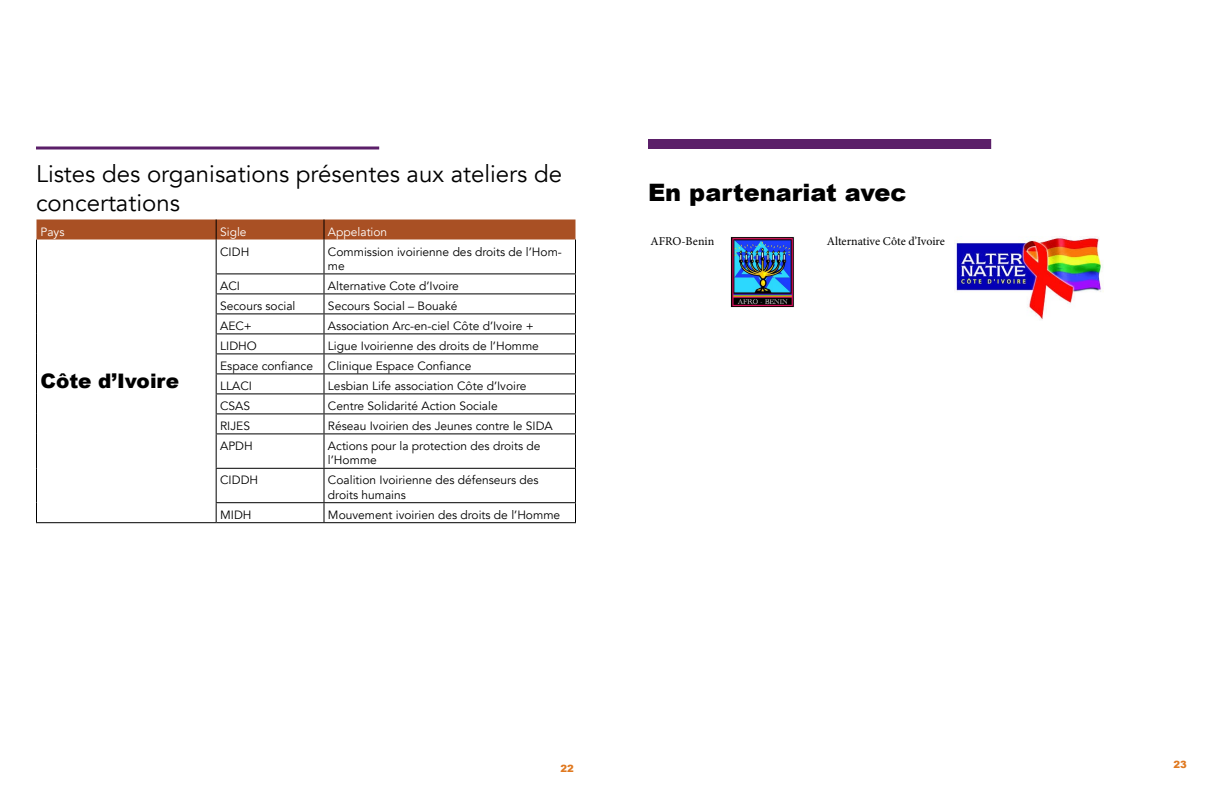
<style>
.page{position:relative;width:1224px;height:792px;background:#fff}
.page>*{position:absolute;margin:0;border:0;box-sizing:border-box;transform-origin:0 0}
.t1{font:24px/28.8px "Avenir";color:#000}
.t2{font:900 24px "Arial";color:#000}
.t3{font:900 20px "Arial";color:#000}
.t4{font:12px/14.4px "Avenir";color:#000}
.t5{font:12px "Minion Pro";letter-spacing:-.005em;color:#000}
.t6{font:12px "Avenir";color:#fff}
.t7{font:900 10px "Arial";color:#e07920}
</style>
<div class="page">
<div style="left:648px;top:139px;width:343px;height:10px;background:#5b1f69"></div>
<img style="left:730px;top:236px;width:64px;height:71px">
<img style="left:956px;top:236px;width:147px;height:84px">
<div style="left:36px;top:220px;width:540px;height:20px;background:#a95024"></div>
<hr style="left:36px;top:240px;width:1px;height:34px;background:#000">
<hr style="left:216px;top:240px;width:1px;height:33px;background:#000">
<hr style="left:324px;top:240px;width:1px;height:33px;background:#000">
<hr style="left:575px;top:240px;width:1px;height:33px;background:#000">
<hr style="left:216px;top:273px;width:108px;height:1px;background:#000">
<hr style="left:324px;top:273px;width:252px;height:1px;background:#000">
<hr style="left:216px;top:293px;width:108px;height:1px;background:#000">
<hr style="left:324px;top:293px;width:252px;height:1px;background:#000">
<hr style="left:216px;top:313px;width:108px;height:1px;background:#000">
<hr style="left:324px;top:313px;width:252px;height:1px;background:#000">
<hr style="left:216px;top:333px;width:108px;height:1px;background:#000">
<hr style="left:324px;top:333px;width:252px;height:1px;background:#000">
<hr style="left:216px;top:353px;width:108px;height:1px;background:#000">
<hr style="left:324px;top:353px;width:252px;height:1px;background:#000">
<hr style="left:216px;top:373px;width:108px;height:1px;background:#000">
<hr style="left:324px;top:373px;width:252px;height:1px;background:#000">
<hr style="left:216px;top:393px;width:108px;height:1px;background:#000">
<hr style="left:324px;top:393px;width:252px;height:1px;background:#000">
<svg style="left:36px;top:274px;width:1px;height:160px"></svg>
<hr style="left:216px;top:413px;width:108px;height:1px;background:#000">
<svg style="left:216px;top:274px;width:1px;height:159px"></svg>
<hr style="left:324px;top:413px;width:252px;height:1px;background:#000">
<svg style="left:324px;top:274px;width:1px;height:159px"></svg>
<svg style="left:575px;top:274px;width:1px;height:159px"></svg>
<hr style="left:36px;top:434px;width:1px;height:34px;background:#000">
<hr style="left:216px;top:433px;width:108px;height:1px;background:#000">
<hr style="left:216px;top:434px;width:1px;height:34px;background:#000">
<hr style="left:324px;top:433px;width:252px;height:1px;background:#000">
<hr style="left:324px;top:434px;width:1px;height:34px;background:#000">
<hr style="left:575px;top:434px;width:1px;height:34px;background:#000">
<hr style="left:36px;top:468px;width:1px;height:35px;background:#000">
<hr style="left:216px;top:468px;width:108px;height:1px;background:#000">
<hr style="left:216px;top:469px;width:1px;height:33px;background:#000">
<hr style="left:324px;top:468px;width:252px;height:1px;background:#000">
<hr style="left:324px;top:469px;width:1px;height:33px;background:#000">
<hr style="left:575px;top:469px;width:1px;height:33px;background:#000">
<svg style="left:36px;top:503px;width:1px;height:19px"></svg>
<hr style="left:216px;top:502px;width:108px;height:1px;background:#000">
<svg style="left:216px;top:503px;width:1px;height:19px"></svg>
<hr style="left:324px;top:502px;width:252px;height:1px;background:#000">
<svg style="left:324px;top:503px;width:1px;height:19px"></svg>
<svg style="left:575px;top:503px;width:1px;height:19px"></svg>
<hr style="left:36px;top:522px;width:180px;height:1px;background:#000">
<hr style="left:216px;top:522px;width:108px;height:1px;background:#000">
<hr style="left:324px;top:522px;width:252px;height:1px;background:#000">
<svg style="left:36px;top:146px;width:343px;height:4px"></svg>
<h1 class="t1" style="left:36px;top:160px;width:528px">Listes des organisations présentes aux ateliers de concertations</h1>
<p class="t6" style="left:40px;top:224px;width:26px">Pays</p>
<p class="t6" style="left:220px;top:224px;width:28px">Sigle</p>
<p class="t6" style="left:328px;top:224px;width:61px">Appelation</p>
<h2 class="t3" style="left:40px;top:367px;width:140px">Côte d’Ivoire</h2>
<p class="t4" style="left:220px;top:244px;width:31px">CIDH</p>
<p class="t4" style="left:328px;top:244px;width:235px">Commission ivoirienne des droits de l’Hom&shy;me</p>
<p class="t4" style="left:220px;top:279px;width:21px">ACI</p>
<p class="t4" style="left:328px;top:279px;width:132px">Alternative Cote d’Ivoire</p>
<p class="t4" style="left:220px;top:299px;width:77px">Secours social</p>
<p class="t4" style="left:328px;top:299px;width:131px">Secours Social – Bouaké</p>
<p class="t4" style="left:220px;top:319px;width:33px">AEC+</p>
<p class="t4" style="left:328px;top:319px;width:207px">Association Arc-en-ciel Côte d’Ivoire +</p>
<p class="t4" style="left:220px;top:339px;width:38px">LIDHO</p>
<p class="t4" style="left:220px;top:336px;width:320px;line-height:20px;text-indent:108px">Ligue Ivoirienne des droits de l’Homme<br>Espace confiance Clinique Espace Confiance<br>LLACI</p>
<p class="t4" style="left:328px;top:379px;width:200px">Lesbian Life association Côte d’Ivoire</p>
<p class="t4" style="left:220px;top:399px;width:32px">CSAS</p>
<p class="t4" style="left:328px;top:399px;width:171px">Centre Solidarité Action Sociale</p>
<p class="t4" style="left:220px;top:419px;width:31px">RIJES</p>
<p class="t4" style="left:328px;top:419px;width:226px">Réseau Ivoirien des Jeunes contre le SIDA</p>
<p class="t4" style="left:220px;top:439px;width:34px">APDH</p>
<p class="t4" style="left:328px;top:439px;width:214px">Actions pour la protection des droits de l’Homme</p>
<p class="t4" style="left:220px;top:473px;width:40px">CIDDH</p>
<p class="t4" style="left:328px;top:473px;width:212px">Coalition Ivoirienne des défenseurs des droits humains</p>
<p class="t4" style="left:220px;top:508px;width:33px">MIDH</p>
<p class="t4" style="left:328px;top:508px;width:234px">Mouvement ivoirien des droits de l’Homme</p>
<h1 class="t2" style="left:648px;top:175px;width:260px">En partenariat avec</h1>
<p class="t5" style="left:650px;top:233px;width:65px">AFRO-Benin</p>
<p class="t5" style="left:827px;top:233px;width:120px">Alternative Côte d’Ivoire</p>
<p class="t7" style="left:560px;top:761px;width:15px">22</p>
<p class="t7" style="left:1174px;top:757px;width:15px">23</p>
</div>
